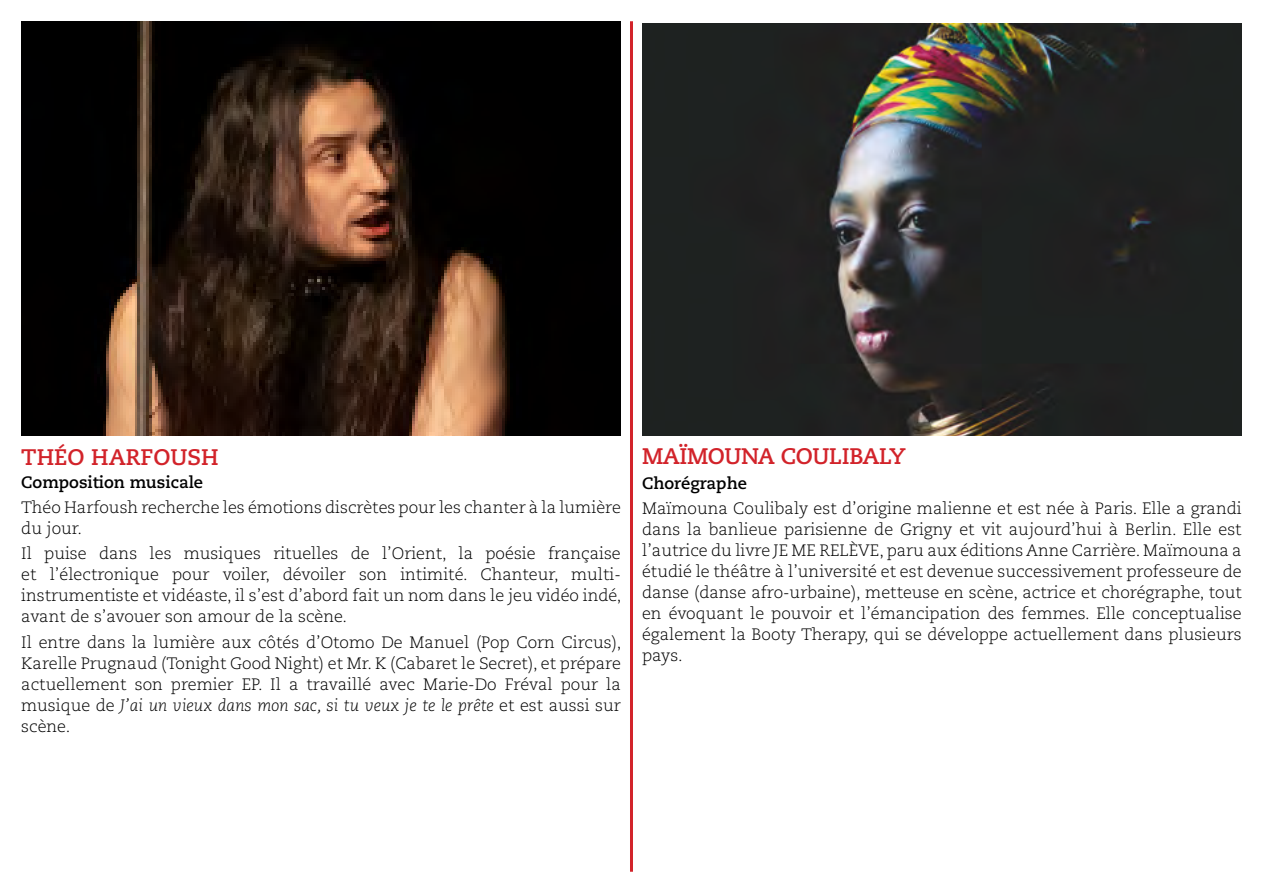
<style>
.page{position:relative;width:1263px;height:893px;background:#fff}
.page>*{position:absolute;margin:0;border:0;box-sizing:border-box;transform-origin:0 0}
.t1{font:700 22.5px "Caecilia LT Std";letter-spacing:-.02em;color:#d2232a}
.t2{font:700 22.5px "Caecilia LT Std";color:#d2232a}
.t3{font:300 16.5px/21px "Caecilia LT Std";color:#000;text-align:justify}
.t4{font:700 16.5px "Caecilia LT Std";color:#000}
.s1{font-style:italic}
</style>
<div class="page">
<hr style="left:630px;top:21px;width:3px;height:851px;background:#d2232a">
<img style="left:642px;top:24px;width:600px;height:412px">
<img style="left:21px;top:21px;width:600px;height:415px">
<h1 class="t2" style="left:21px;top:444px;width:199px">Théo harfoush</h1>
<p class="t4" style="left:21px;top:472px;width:183px">Composition musicale</p>
<p class="t3" style="left:21px;top:497px;width:601px">Théo Harfoush recherche les émotions discrètes pour les chanter à la lumière du jour.</p>
<p class="t3" style="left:21px;top:543px;width:602px">Il puise dans les musiques rituelles de l’Orient, la poésie française et l’électronique pour voiler, dévoiler son intimité. Chanteur, multi&shy;instrumentiste et vidéaste, il s’est d’abord fait un nom dans le jeu vidéo indé, avant de s’avouer son amour de la scène.</p>
<p class="t3" style="left:21px;top:632px;width:602px">Il entre dans la lumière aux côtés d’Otomo De Manuel (Pop Corn Circus), Karelle Prugnaud (Tonight Good Night) et Mr. K (Cabaret le Secret), et prépare actuellement son premier EP. Il a travaillé avec Marie-Do Fréval pour la musique de <span class="s1">J’ai un vieux dans mon sac, si tu veux je te le prête</span> et est aussi sur scène.</p>
<h1 class="t1" style="left:642px;top:443px;width:265px">Maïmouna Coulibaly</h1>
<p class="t4" style="left:642px;top:474px;width:106px">Chorégraphe</p>
<p class="t3" style="left:642px;top:498px;width:601px">Maïmouna Coulibaly est d’origine malienne et est née à Paris. Elle a grandi dans la banlieue parisienne de Grigny et vit aujourd’hui à Berlin. Elle est l’autrice du livre JE ME RELÈVE, paru aux éditions Anne Carrière. Maïmouna a étudié le théâtre à l’université et est devenue successivement professeure de danse (danse afro-urbaine), metteuse en scène, actrice et chorégraphe, tout en évoquant le pouvoir et l’émancipation des femmes. Elle conceptualise également la Booty Therapy, qui se développe actuellement dans plusieurs pays.</p>
</div>
